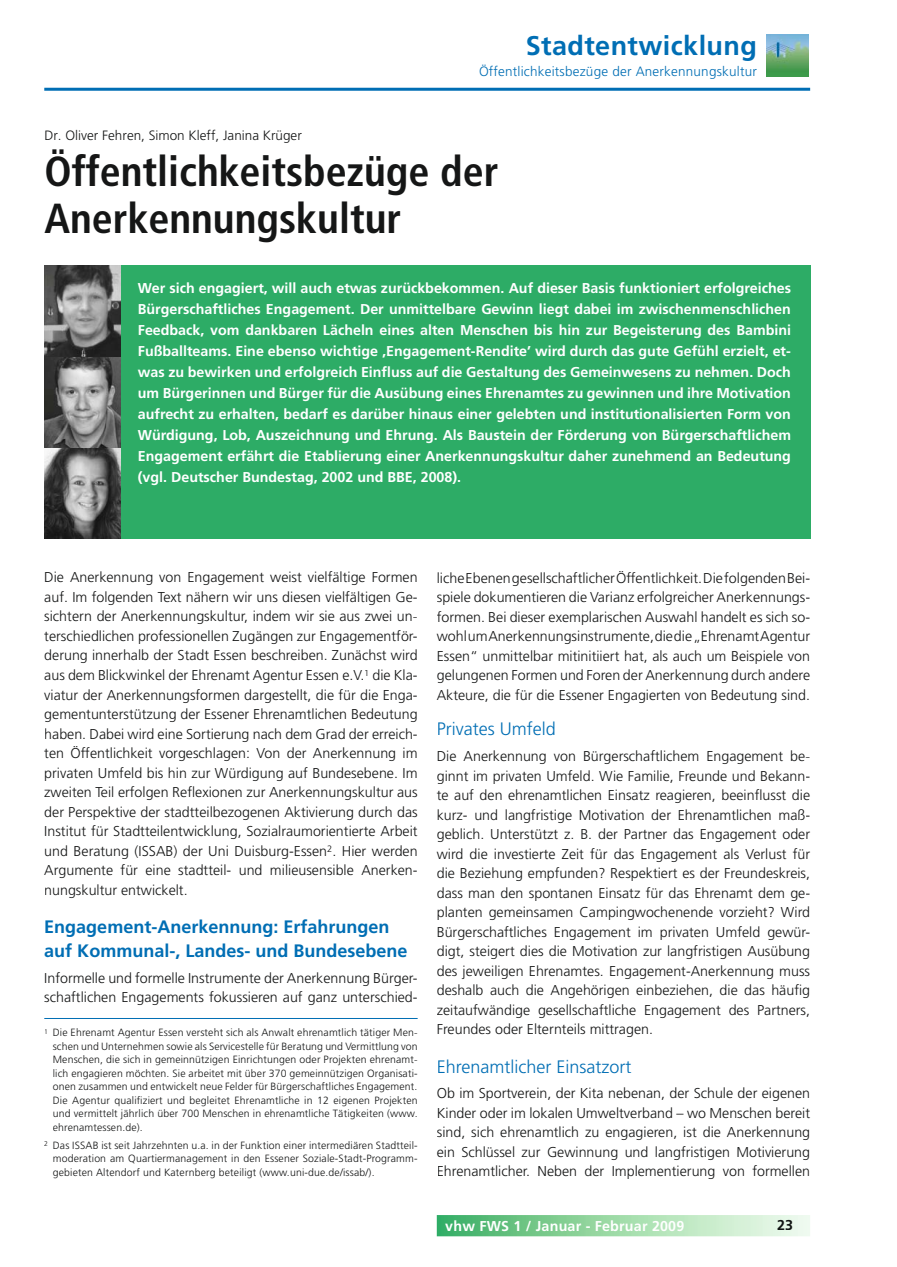
<style>
.page{position:relative;width:897px;height:1267px;background:#fff}
.page>*{position:absolute;margin:0;border:0;box-sizing:border-box;transform-origin:0 0}
.t1{font:700 condensed 42px/46.5px "Frutiger LT";color:#151616}
.t2{font:700 27px "Frutiger LT";letter-spacing:.015em;color:#006eb4}
.t3{font:700 18px/24px "Frutiger LT";color:#006eb4}
.t4{font:300 18px "Frutiger LT";color:#006eb4}
.t5{font:300 14.25px/19.5px "Frutiger LT";color:#151616;text-align:justify}
.t6{font:700 14.25px/21px "Frutiger LT";color:#fff;text-align:justify}
.t7{font:700 14.25px "Frutiger LT";color:#111413}
.t8{font:300 13.5px "Frutiger LT";letter-spacing:.015em;color:#006eb4}
.t9{font:300 13.5px "Frutiger CE";color:#151616}
.t10{font:300 10.5px/13.5px "Frutiger LT";letter-spacing:.015em;color:#151616;text-align:justify}
</style>
<div class="page">
<hr style="left:44px;top:88px;width:766px;height:3px;background:#006eb4">
<svg style="left:436px;top:1215px;width:374px;height:21px;background:#9bd8a9"></svg>
<img style="left:766px;top:34px;width:42px;height:42px">
<div style="left:777px;top:1219px;width:15px;height:10px;background:#e6f7e7"></div>
<hr style="left:44px;top:1018px;width:373px;height:1px;background:#006eb4">
<div style="left:44px;top:265px;width:766px;height:273px;background:#2dac66"></div>
<img style="left:44px;top:265px;width:76px;height:274px">
<h2 class="t2" style="left:525px;top:34px;width:233px">Stadtentwicklung</h2>
<p class="t8" style="left:479px;top:66px;width:279px">Öffentlichkeitsbezüge der Anerkennungskultur</p>
<p class="t9" style="left:44px;top:130px;width:259px">Dr. Oliver Fehren, Simon Kleff, Janina Krüger</p>
<h1 class="t1" style="left:44px;top:152px;width:455px">Öffentlichkeitsbezüge der<br>Anerkennungskultur</h1>
<p class="t6" style="left:138px;top:278px;width:654px">Wer sich engagiert, will auch etwas zurückbekommen. Auf dieser Basis funktioniert erfolgreiches Bürgerschaftliches Engagement. Der unmittelbare Gewinn liegt dabei im zwischenmenschlichen Feedback, vom dankbaren Lächeln eines alten Menschen bis hin zur Begeisterung des Bambini Fußballteams. Eine ebenso wichtige ‚Engagement-Rendite’ wird durch das gute Gefühl erzielt, et&shy;was zu bewirken und erfolgreich Einfluss auf die Gestaltung des Gemeinwesens zu nehmen. Doch um Bürgerinnen und Bürger für die Ausübung eines Ehrenamtes zu gewinnen und ihre Motivation aufrecht zu erhalten, bedarf es darüber hinaus einer gelebten und institutionalisierten Form von Würdigung, Lob, Auszeichnung und Ehrung. Als Baustein der Förderung von Bürgerschaftlichem Engagement erfährt die Etablierung einer Anerkennungskultur daher zunehmend an Bedeutung (vgl. Deutscher Bundestag, 2002 und BBE, 2008).</p>
<p class="t5" style="left:44px;top:569px;width:375px">Die Anerkennung von Engagement weist vielfältige Formen auf. Im folgenden Text nähern wir uns diesen vielfältigen Ge&shy;sichtern der Anerkennungskultur, indem wir sie aus zwei un&shy;terschiedlichen professionellen Zugängen zur Engagementför&shy;derung innerhalb der Stadt Essen beschreiben. Zunächst wird aus dem Blickwinkel der Ehrenamt Agentur Essen e.V.<sup>1</sup> die Kla&shy;viatur der Anerkennungsformen dargestellt, die für die Enga&shy;gementunterstützung der Essener Ehrenamtlichen Bedeutung haben. Dabei wird eine Sortierung nach dem Grad der erreich&shy;ten Öffentlichkeit vorgeschlagen: Von der Anerkennung im privaten Umfeld bis hin zur Würdigung auf Bundesebene. Im zweiten Teil erfolgen Reflexionen zur Anerkennungskultur aus der Perspektive der stadtteilbezogenen Aktivierung durch das Institut für Stadtteilentwicklung, Sozialraumorientierte Arbeit und Beratung (ISSAB) der Uni Duisburg-Essen<sup>2</sup>. Hier werden Argumente für eine stadtteil- und milieusensible Anerken&shy;nungskultur entwickelt.</p>
<p class="t3" style="left:44px;top:915px;width:365px">Engagement-Anerkennung: Erfahrungen auf Kommunal-, Landes- und Bundesebene</p>
<p class="t5" style="left:44px;top:968px;width:375px">Informelle und formelle Instrumente der Anerkennung Bürger&shy;schaftlichen Engagements fokussieren auf ganz unterschied-</p>
<p class="t10" style="left:53px;top:1026px;width:366px;text-indent:-9px"><sup>1</sup> Die Ehrenamt Agentur Essen versteht sich als Anwalt ehrenamtlich tätiger Men&shy;schen und Unternehmen sowie als Servicestelle für Beratung und Vermittlung von Menschen, die sich in gemeinnützigen Einrichtungen oder Projekten ehrenamt&shy;lich engagieren möchten. Sie arbeitet mit über 370 gemeinnützigen Organisati&shy;onen zusammen und entwickelt neue Felder für Bürgerschaftliches Engagement.<br>Die Agentur qualifiziert und begleitet Ehrenamtliche in 12 eigenen Projekten und vermittelt jährlich über 700 Menschen in ehrenamtliche Tätigkeiten (www. ehrenamtessen.de).</p>
<p class="t10" style="left:53px;top:1138px;width:366px;text-indent:-9px"><sup>2</sup> Das ISSAB ist seit Jahrzehnten u.a. in der Funktion einer intermediären Stadtteil&shy;moderation am Quartiermanagement in den Essener Soziale-Stadt-Programm&shy;gebieten Altendorf und Katernberg beteiligt (www.uni-due.de/issab/).</p>
<p class="t5" style="left:436px;top:569px;width:375px">liche Ebenen gesellschaftlicher Öffentlichkeit. Die folgenden Bei&shy;spiele dokumentieren die Varianz erfolgreicher Anerkennungs&shy;formen. Bei dieser exemplarischen Auswahl handelt es sich so&shy;wohl um Anerkennungsinstrumente, die die „Ehrenamt Agentur Essen“ unmittelbar mitinitiiert hat, als auch um Beispiele von gelungenen Formen und Foren der Anerkennung durch andere Akteure, die für die Essener Engagierten von Bedeutung sind.</p>
<p class="t4" style="left:436px;top:722px;width:120px">Privates Umfeld</p>
<p class="t5" style="left:436px;top:747px;width:375px">Die Anerkennung von Bürgerschaftlichem Engagement be&shy;ginnt im privaten Umfeld. Wie Familie, Freunde und Bekann&shy;te auf den ehrenamtlichen Einsatz reagieren, beeinflusst die kurz- und langfristige Motivation der Ehrenamtlichen maß&shy;geblich. Unterstützt z. B. der Partner das Engagement oder wird die investierte Zeit für das Engagement als Verlust für die Beziehung empfunden? Respektiert es der Freundeskreis, dass man den spontanen Einsatz für das Ehrenamt dem ge&shy;planten gemeinsamen Campingwochenende vorzieht? Wird Bürgerschaftliches Engagement im privaten Umfeld gewür&shy;digt, steigert dies die Motivation zur langfristigen Ausübung des jeweiligen Ehrenamtes. Engagement-Anerkennung muss deshalb auch die Angehörigen einbeziehen, die das häufig zeitaufwändige gesellschaftliche Engagement des Partners, Freundes oder Elternteils mittragen.</p>
<p class="t4" style="left:436px;top:1058px;width:196px">Ehrenamtlicher Einsatzort</p>
<p class="t5" style="left:436px;top:1084px;width:375px">Ob im Sportverein, der Kita nebenan, der Schule der eigenen Kinder oder im lokalen Umweltverband – wo Menschen bereit sind, sich ehrenamtlich zu engagieren, ist die Anerkennung ein Schlüssel zur Gewinnung und langfristigen Motivierung Ehrenamtlicher. Neben der Implementierung von formellen</p>
<p class="t6" style="left:445px;top:1216px;width:240px">vhw FWS 1 / Januar - Februar 2009</p>
<p class="t7" style="left:777px;top:1218px;width:18px">23</p>
</div>
